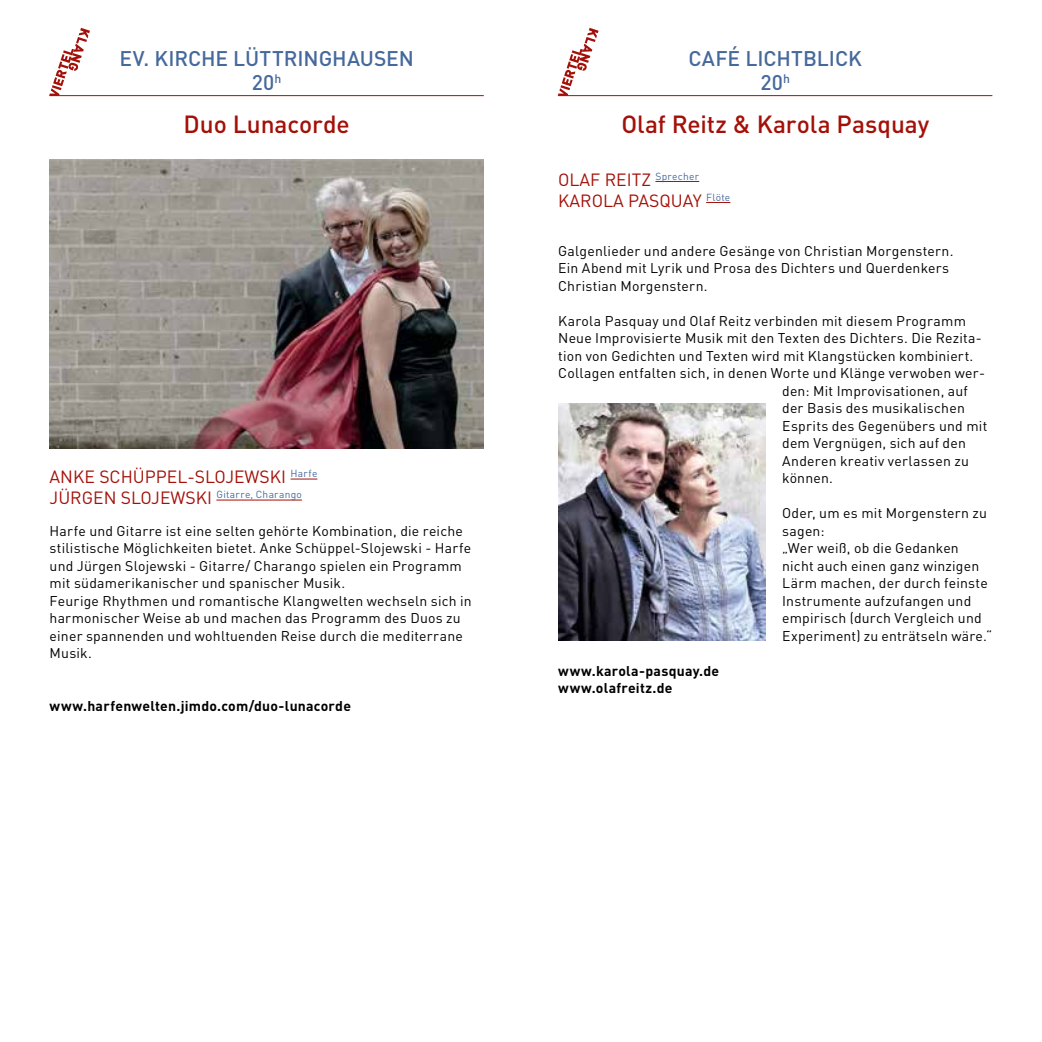
<style>
.page{position:relative;width:1042px;height:1042px;background:#fff}
.page>*{position:absolute;margin:0;border:0;box-sizing:border-box;transform-origin:0 0}
.t1{font:500 24.5px "DIN";letter-spacing:-.005em;color:#a31008}
.t2{font:500 21px/24.5px "DIN";color:#46699c;text-align:center}
.t3{font:17.5px/21px "DIN";color:#a31008}
.t4{font:14px/17.5px "DIN";letter-spacing:.015em;color:#000}
.t5{font:700 14px/17.5px "DIN";letter-spacing:.015em;color:#000}
.t6{font:10.15px "DIN";letter-spacing:.03em;color:#46699c}
.s1{font-size:17.5px;color:#a31008}
</style>
<div class="page">
<hr style="left:50px;top:95px;width:434px;height:1px;background:#a31008">
<svg style="left:290px;top:479px;width:27px;height:1px"></svg>
<hr style="left:216px;top:500px;width:86px;height:1px;background:#a31008">
<svg style="left:49px;top:28px;width:41px;height:68px"></svg>
<img style="left:50px;top:159px;width:434px;height:289px">
<hr style="left:558px;top:95px;width:434px;height:1px;background:#a31008">
<hr style="left:655px;top:181px;width:44px;height:1px;background:#a31008">
<svg style="left:706px;top:202px;width:24px;height:1px"></svg>
<svg style="left:558px;top:28px;width:40px;height:68px"></svg>
<img style="left:558px;top:403px;width:207px;height:237px">
<h2 class="t2" style="left:119px;top:45px;width:296px">EV. KIRCHE LÜTTRINGHAUSEN<br>20<sup>h</sup></h2>
<h1 class="t1" style="left:184px;top:109px;width:168px">Duo Lunacorde</h1>
<p class="t3" style="left:50px;top:466px;width:269px">ANKE SCHÜPPEL-SLOJEWSKI <sup>Harfe</sup></p>
<p class="t6" style="left:50px;top:488px;width:254px"><span class="s1">JÜRGEN SLOJEWSKI</span> Gitarre, Charango</p>
<p class="t4" style="left:50px;top:521px;width:424px">Harfe und Gitarre ist eine selten gehörte Kombination, die reiche stilistische Möglichkeiten bietet. Anke Schüppel-Slojewski - Harfe und Jürgen Slojewski - Gitarre/ Charango spielen ein Programm mit südamerikanischer und spanischer Musik.<br>Feurige Rhythmen und romantische Klangwelten wechseln sich in harmonischer Weise ab und machen das Programm des Duos zu einer spannenden und wohltuenden Reise durch die mediterrane Musik.</p>
<p class="t5" style="left:50px;top:696px;width:303px">www.harfenwelten.jimdo.com/duo-lunacorde</p>
<h2 class="t2" style="left:688px;top:45px;width:175px">CAFÉ LICHTBLICK<br>20<sup>h</sup></h2>
<h1 class="t1" style="left:621px;top:109px;width:309px">Olaf Reitz &amp; Karola Pasquay</h1>
<p class="t3" style="left:558px;top:168px;width:174px">OLAF REITZ <sup>Sprecher<br></sup>KAROLA PASQUAY <sup>Flöte</sup></p>
<p class="t4" style="left:558px;top:241px;width:397px">Galgenlieder und andere Gesänge von Christian Morgenstern.<br>Ein Abend mit Lyrik und Prosa des Dichters und Querdenkers<br>Christian Morgenstern.</p>
<p class="t4" style="left:558px;top:311px;width:409px">Karola Pasquay und Olaf Reitz verbinden mit diesem Programm</p>
<p class="t4" style="left:558px;top:329px;width:425px">Neue Improvisierte Musik mit den Texten des Dichters. Die Rezita-</p>
<p class="t4" style="left:558px;top:346px;width:417px">tion von Gedichten und Texten wird mit Klangstücken kombiniert.</p>
<p class="t4" style="left:558px;top:364px;width:428px">Collagen entfalten sich, in denen Worte und Klänge verwoben wer-</p>
<p class="t4" style="left:782px;top:381px;width:187px">den: Mit Improvisationen, auf</p>
<p class="t4" style="left:782px;top:399px;width:184px">der Basis des musikalischen</p>
<p class="t4" style="left:782px;top:416px;width:207px">Esprits des Gegenübers und mit</p>
<p class="t4" style="left:782px;top:434px;width:185px">dem Vergnügen, sich auf den</p>
<p class="t4" style="left:782px;top:451px;width:188px">Anderen kreativ verlassen zu</p>
<p class="t4" style="left:782px;top:469px;width:52px">können.</p>
<p class="t4" style="left:782px;top:504px;width:212px">Oder, um es mit Morgenstern zu sagen:<br>„Wer weiß, ob die Gedanken nicht auch einen ganz winzigen<br>Lärm machen, der durch feinste<br>Instrumente aufzufangen und empirisch (durch Vergleich und<br>Experiment) zu enträtseln wäre.“</p>
<p class="t5" style="left:558px;top:661px;width:163px">www.karola-pasquay.de www.olafreitz.de</p>
</div>
